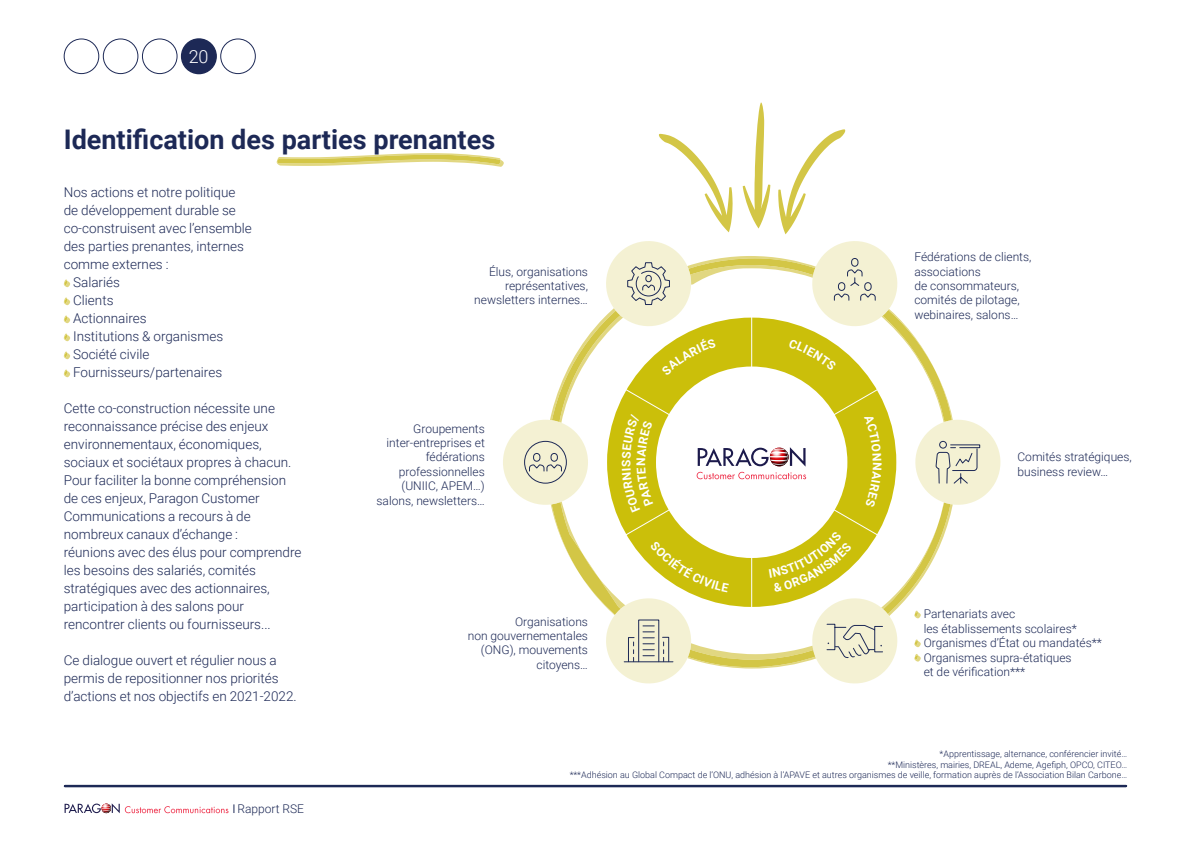
<style>
.page{position:relative;width:1191px;height:851px;background:#fff}
.page>*{position:absolute;margin:0;border:0;box-sizing:border-box;transform-origin:0 0}
.t1{font:700 27px "Roboto";color:#1d2956}
.t2{font:300 18px "Roboto";color:#fff}
.t3{font:300 13.5px/18px "Roboto";color:#1d2956}
.t4{font:300 12px/14.4px "Roboto";color:#1d2956}
.t5{font:300 9px/10.5px "Roboto";color:#1d2956;text-align:right}
</style>
<div class="page">
<svg style="left:63px;top:38px;width:115px;height:36px"></svg>
<div style="left:182px;top:39px;width:34px;height:35px;background:#1d2956;border-radius:50%"></div>
<div style="left:181px;top:38px;width:36px;height:36px;border:1px solid #1d2956;border-radius:50%"></div>
<div style="left:220px;top:39px;width:36px;height:35px;border:1px solid #1d2956;border-radius:50%"></div>
<hr style="left:65px;top:784px;width:1061px;height:3px;background:#1d2956">
<svg style="left:64px;top:279px;width:6px;height:8px"></svg>
<svg style="left:64px;top:297px;width:6px;height:8px"></svg>
<svg style="left:64px;top:315px;width:6px;height:8px"></svg>
<svg style="left:64px;top:333px;width:6px;height:8px"></svg>
<svg style="left:64px;top:351px;width:6px;height:8px"></svg>
<svg style="left:64px;top:369px;width:6px;height:8px"></svg>
<svg style="left:541px;top:258px;width:411px;height:409px"></svg>
<svg style="left:914px;top:610px;width:7px;height:8px"></svg>
<svg style="left:914px;top:639px;width:7px;height:8px"></svg>
<svg style="left:914px;top:653px;width:7px;height:8px"></svg>
<div style="left:503px;top:419px;width:85px;height:85px;background:#f4f1d3;border-radius:50%"></div>
<svg style="left:909px;top:413px;width:92px;height:98px"></svg>
<div style="left:607px;top:317px;width:289px;height:290px;background:#cbbf0a;border-radius:50%"></div>
<div style="left:656px;top:366px;width:191px;height:192px;background:#fff;border-radius:50%"></div>
<hr style="left:751px;top:293px;width:1px;height:337px;background:#fff">
<svg style="left:604px;top:377px;width:294px;height:163px"></svg>
<svg style="left:696px;top:447px;width:110px;height:32px"></svg>
<svg style="left:778px;top:129px;width:125px;height:203px"></svg>
<svg style="left:742px;top:102px;width:28px;height:126px"></svg>
<svg style="left:600px;top:134px;width:132px;height:198px"></svg>
<svg style="left:277px;top:153px;width:227px;height:14px"></svg>
<div style="left:533px;top:453px;width:7px;height:8px;border:1px solid #1d2956;border-radius:3px"></div>
<svg style="left:529px;top:464px;width:33px;height:7px"></svg>
<div style="left:550px;top:453px;width:8px;height:8px;border:1px solid #1d2956;border-radius:3px"></div>
<div style="left:524px;top:441px;width:43px;height:42px;border:1px solid #1d2956;border-radius:50%"></div>
<svg style="left:65px;top:803px;width:169px;height:10px"></svg>
<svg style="left:864px;top:414px;width:17px;height:93px"></svg>
<svg style="left:826px;top:338px;width:10px;height:7px"></svg>
<svg style="left:600px;top:540px;width:129px;height:144px"></svg>
<svg style="left:661px;top:338px;width:55px;height:37px"></svg>
<svg style="left:769px;top:531px;width:134px;height:153px"></svg>
<svg style="left:622px;top:413px;width:31px;height:100px"></svg>
<h2 class="t2" style="left:189px;top:44px;width:21px">20</h2>
<h1 class="t1" style="left:64px;top:120px;width:433px">Identification des parties prenantes</h1>
<p class="t3" style="left:64px;top:183px;width:173px">Nos actions et notre politique</p>
<p class="t3" style="left:64px;top:201px;width:174px">de développement durable se</p>
<p class="t3" style="left:64px;top:219px;width:190px">co-construisent avec l’ensemble</p>
<p class="t3" style="left:64px;top:237px;width:182px">des parties prenantes, internes</p>
<p class="t3" style="left:64px;top:255px;width:106px">comme externes :</p>
<p class="t3" style="left:73px;top:273px;width:48px">Salariés</p>
<p class="t3" style="left:73px;top:291px;width:42px">Clients</p>
<p class="t3" style="left:73px;top:309px;width:75px">Actionnaires</p>
<p class="t3" style="left:73px;top:327px;width:152px">Institutions &amp; organismes</p>
<p class="t3" style="left:73px;top:345px;width:78px">Société civile</p>
<p class="t3" style="left:73px;top:363px;width:151px">Fournisseurs/partenaires</p>
<p class="t3" style="left:64px;top:399px;width:239px">Cette co-construction nécessite une reconnaissance précise des enjeux environnementaux, économiques, sociaux et sociétaux propres à chacun.<br>Pour faciliter la bonne compréhension de ces enjeux, Paragon Customer Communications a recours à de nombreux canaux d’échange :<br>réunions avec des élus pour comprendre les besoins des salariés, comités stratégiques avec des actionnaires, participation à des salons pour rencontrer clients ou fournisseurs...</p>
<p class="t3" style="left:64px;top:651px;width:234px">Ce dialogue ouvert et régulier nous a permis de repositionner nos priorités d’actions et nos objectifs en 2021-2022.</p>
<p class="t4" style="left:474px;top:263px;width:115px;text-align:right">Élus, organisations représentatives, newsletters internes…</p>
<p class="t4" style="left:376px;top:420px;width:110px;text-align:right">Groupements inter-entreprises et fédérations professionnelles (UNIIC, APEM…) salons, newsletters…</p>
<p class="t4" style="left:468px;top:613px;width:122px;text-align:right">Organisations<br>non gouvernementales (ONG), mouvements citoyens…</p>
<p class="t4" style="left:914px;top:249px;width:119px">Fédérations de clients, associations<br>de consommateurs, comités de pilotage, webinaires, salons…</p>
<p class="t4" style="left:1017px;top:449px;width:116px">Comités stratégiques, business review…</p>
<p class="t4" style="left:923px;top:606px;width:180px">Partenariats avec<br>les établissements scolaires*<br>Organismes d’État ou mandatés**<br>Organismes supra-étatiques<br>et de vérification***</p>
<p class="t4" style="left:237px;top:800px;width:68px">Rapport RSE</p>
<p class="t5" style="left:569px;top:748px;width:559px">*Apprentissage, alternance, conférencier invité…<br>**Ministères, mairies, DREAL, Ademe, Agefiph, OPCO, CITEO…<br>***Adhésion au Global Compact de l’ONU, adhésion à l’APAVE et autres organismes de veille, formation auprès de l’Association Bilan Carbone…</p>
</div>
